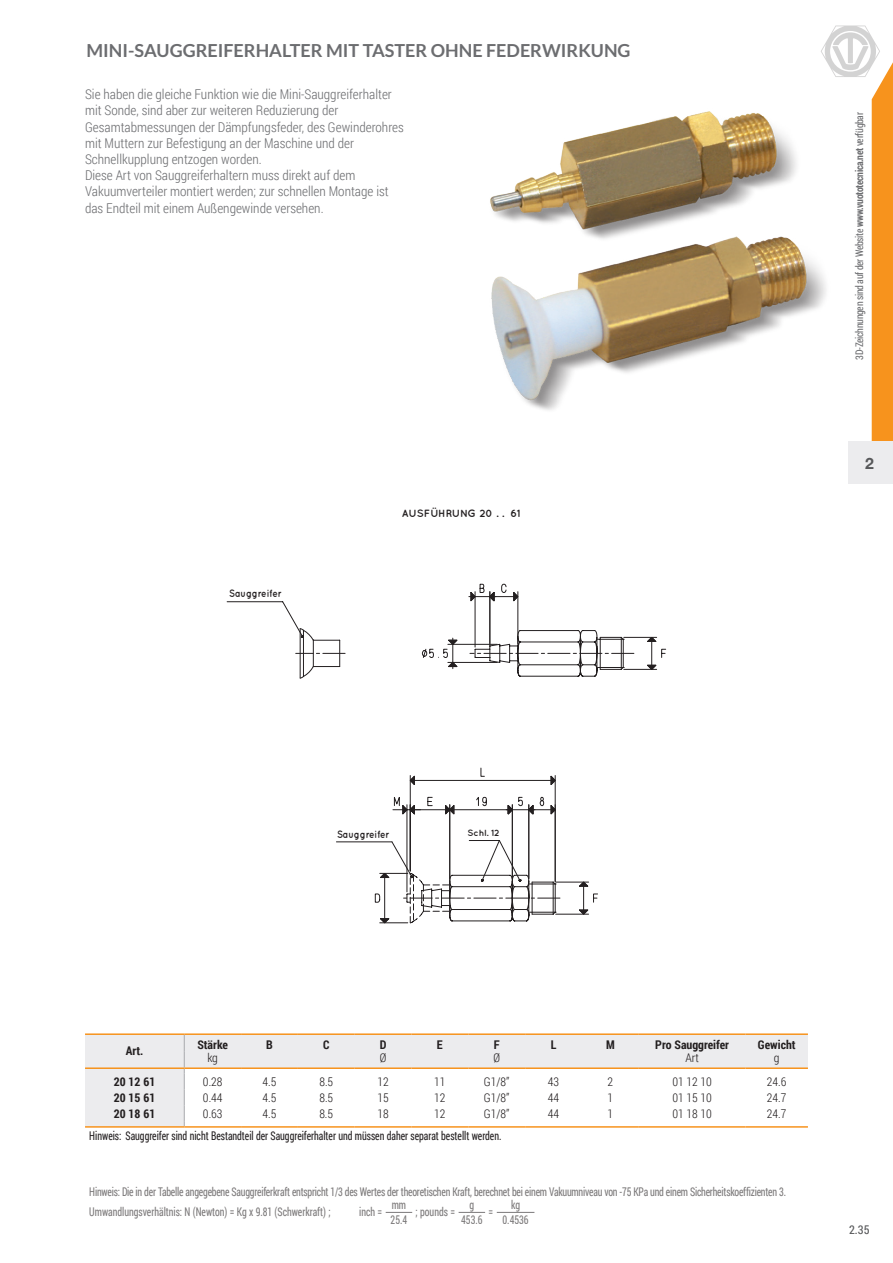
<style>
.page{position:relative;width:893px;height:1263px;background:#fff}
.page>*{position:absolute;margin:0;border:0;box-sizing:border-box;transform-origin:0 0}
.t1{font:700 18px "Lato";color:#6c6d70}
.t2{font:700 15.75px "Helvetica Neue LT Std";color:#57585a}
.t3{font:300 13.5px/16.2px "Roboto Condensed";color:#6c6d70}
.t4{font:12px/19.8px "Roboto Condensed";letter-spacing:-.01em;color:#231f20;scale:.81 1}
.t5{font:300 12px "Roboto Condensed";color:#231f20}
.t6{font:700 12px "Roboto Condensed";color:#231f20}
.t7{font:12px "Roboto Condensed";color:#57585a}
.t8{font:10.5px "Roboto Condensed";letter-spacing:-.03em;color:#6c6d70;scale:.93 1}
.t9{font:700 10.5px "Quicksand";color:#231f20;scale:.85 1}
.t10{font:700 10.5px "Quicksand";color:#231f20}
.t11{font:700 9px "Quicksand";color:#231f20}
.s1{font-weight:700}
</style>
<div class="page">
<img style="left:490px;top:111px;width:331px;height:299px">
<svg style="left:226px;top:601px;width:119px;height:78px"></svg>
<hr style="left:336px;top:841px;width:56px;height:1px;background:#231f20">
<svg style="left:374px;top:583px;width:293px;height:341px"></svg>
<svg style="left:821px;top:25px;width:72px;height:416px"></svg>
<div style="left:848px;top:441px;width:45px;height:42px;background:#ececee"></div>
<svg style="left:85px;top:1035px;width:723px;height:91px"></svg>
<svg style="left:298px;top:1069px;width:448px;height:4px"></svg>
<svg style="left:184px;top:1035px;width:1px;height:91px"></svg>
<hr style="left:85px;top:1067px;width:99px;height:2px;background:#f7931d">
<hr style="left:184px;top:1067px;width:57px;height:2px;background:#f7931d">
<hr style="left:241px;top:1067px;width:57px;height:2px;background:#f7931d">
<hr style="left:298px;top:1067px;width:57px;height:2px;background:#f7931d">
<hr style="left:355px;top:1067px;width:57px;height:2px;background:#f7931d">
<hr style="left:412px;top:1067px;width:56px;height:2px;background:#f7931d">
<hr style="left:468px;top:1067px;width:57px;height:2px;background:#f7931d">
<hr style="left:525px;top:1067px;width:57px;height:2px;background:#f7931d">
<hr style="left:582px;top:1067px;width:57px;height:2px;background:#f7931d">
<hr style="left:639px;top:1067px;width:107px;height:2px;background:#f7931d">
<hr style="left:746px;top:1067px;width:62px;height:2px;background:#f7931d">
<hr style="left:85px;top:1126px;width:99px;height:2px;background:#f7931d">
<hr style="left:184px;top:1126px;width:57px;height:2px;background:#f7931d">
<hr style="left:241px;top:1126px;width:57px;height:2px;background:#f7931d">
<hr style="left:298px;top:1126px;width:57px;height:2px;background:#f7931d">
<hr style="left:355px;top:1126px;width:57px;height:2px;background:#f7931d">
<hr style="left:412px;top:1126px;width:56px;height:2px;background:#f7931d">
<hr style="left:468px;top:1126px;width:57px;height:2px;background:#f7931d">
<hr style="left:525px;top:1126px;width:57px;height:2px;background:#f7931d">
<hr style="left:582px;top:1126px;width:57px;height:2px;background:#f7931d">
<hr style="left:639px;top:1126px;width:107px;height:2px;background:#f7931d">
<hr style="left:746px;top:1126px;width:62px;height:2px;background:#f7931d">
<hr style="left:85px;top:1033px;width:99px;height:2px;background:#f7931d">
<hr style="left:184px;top:1033px;width:57px;height:2px;background:#f7931d">
<hr style="left:241px;top:1033px;width:57px;height:2px;background:#f7931d">
<hr style="left:298px;top:1033px;width:57px;height:2px;background:#f7931d">
<hr style="left:355px;top:1033px;width:57px;height:2px;background:#f7931d">
<hr style="left:412px;top:1033px;width:56px;height:2px;background:#f7931d">
<hr style="left:468px;top:1033px;width:57px;height:2px;background:#f7931d">
<hr style="left:525px;top:1033px;width:57px;height:2px;background:#f7931d">
<hr style="left:582px;top:1033px;width:57px;height:2px;background:#f7931d">
<hr style="left:639px;top:1033px;width:107px;height:2px;background:#f7931d">
<hr style="left:746px;top:1033px;width:62px;height:2px;background:#f7931d">
<svg style="left:386px;top:1212px;width:26px;height:1px"></svg>
<svg style="left:459px;top:1212px;width:26px;height:1px"></svg>
<hr style="left:497px;top:1212px;width:37px;height:1px;background:#231f20">
<div style="left:336px;top:828px;width:55px;height:10px;background:#fff"></div>
<div style="left:467px;top:827px;width:33px;height:11px;background:#fff"></div>
<h1 class="t1" style="left:87px;top:40px;width:546px">MINI-SAUGGREIFERHALTER MIT TASTER OHNE FEDERWIRKUNG</h1>
<p class="t3" style="left:85px;top:86px;width:320px">Sie haben die gleiche Funktion wie die Mini-Sauggreiferhalter mit Sonde, sind aber zur weiteren Reduzierung der Gesamtabmessungen der Dämpfungsfeder, des Gewinderohres mit Muttern zur Befestigung an der Maschine und der Schnellkupplung entzogen worden.<br>Diese Art von Sauggreiferhaltern muss direkt auf dem Vakuumverteiler montiert werden; zur schnellen Montage ist das Endteil mit einem Außengewinde versehen.</p>
<p class="t9" style="left:229px;top:587px;width:63px">Sauggreifer</p>
<p class="t10" style="left:402px;top:507px;width:120px">AUSFÜHRUNG 20 . . 61</p>
<p class="t8" style="left:852px;top:360px;width:267px;rotate:-90deg">3D-Zeichnungen sind auf der Website <span class="s1">www.vuototecnica.net</span> verfügbar</p>
<p class="t2" style="left:865px;top:454px;width:10px">2</p>
<p class="t9" style="left:337px;top:828px;width:63px">Sauggreifer</p>
<p class="t11" style="left:468px;top:827px;width:33px">Schl. 12</p>
<p class="t6" style="left:126px;top:1043px;width:19px">Art.</p>
<p class="t6" style="left:197px;top:1036px;width:32px">Stärke</p>
<p class="t6" style="left:266px;top:1036px;width:8px">B</p>
<p class="t6" style="left:323px;top:1036px;width:8px">C</p>
<p class="t6" style="left:380px;top:1036px;width:8px">D</p>
<p class="t6" style="left:437px;top:1036px;width:7px">E</p>
<p class="t6" style="left:494px;top:1036px;width:7px">F</p>
<p class="t6" style="left:551px;top:1036px;width:7px">L</p>
<p class="t6" style="left:606px;top:1036px;width:10px">M</p>
<p class="t6" style="left:655px;top:1036px;width:75px">Pro Sauggreifer</p>
<p class="t6" style="left:758px;top:1036px;width:39px">Gewicht</p>
<p class="t5" style="left:207px;top:1049px;width:12px">kg</p>
<p class="t5" style="left:380px;top:1049px;width:8px">Ø</p>
<p class="t5" style="left:493px;top:1049px;width:8px">Ø</p>
<p class="t5" style="left:685px;top:1049px;width:15px">Art</p>
<p class="t5" style="left:774px;top:1049px;width:7px">g</p>
<p class="t6" style="left:114px;top:1073px;width:43px">20 12 61</p>
<p class="t5" style="left:203px;top:1073px;width:21px">0.28</p>
<p class="t5" style="left:263px;top:1073px;width:15px">4.5</p>
<p class="t5" style="left:319px;top:1073px;width:15px">8.5</p>
<p class="t5" style="left:377px;top:1073px;width:13px">12</p>
<p class="t5" style="left:434px;top:1073px;width:13px">11</p>
<p class="t5" style="left:484px;top:1073px;width:27px">G1/8”</p>
<p class="t5" style="left:548px;top:1073px;width:13px">43</p>
<p class="t5" style="left:608px;top:1073px;width:7px">2</p>
<p class="t5" style="left:672px;top:1073px;width:41px">01 12 10</p>
<p class="t5" style="left:767px;top:1073px;width:21px">24.6</p>
<p class="t6" style="left:114px;top:1089px;width:43px">20 15 61</p>
<p class="t5" style="left:203px;top:1089px;width:21px">0.44</p>
<p class="t5" style="left:263px;top:1089px;width:15px">4.5</p>
<p class="t5" style="left:319px;top:1089px;width:15px">8.5</p>
<p class="t5" style="left:377px;top:1089px;width:13px">15</p>
<p class="t5" style="left:434px;top:1089px;width:13px">12</p>
<p class="t5" style="left:484px;top:1089px;width:27px">G1/8”</p>
<p class="t5" style="left:548px;top:1089px;width:13px">44</p>
<p class="t5" style="left:608px;top:1089px;width:7px">1</p>
<p class="t5" style="left:672px;top:1089px;width:41px">01 15 10</p>
<p class="t5" style="left:767px;top:1089px;width:21px">24.7</p>
<p class="t6" style="left:114px;top:1105px;width:43px">20 18 61</p>
<p class="t5" style="left:203px;top:1105px;width:21px">0.63</p>
<p class="t5" style="left:263px;top:1105px;width:15px">4.5</p>
<p class="t5" style="left:319px;top:1105px;width:15px">8.5</p>
<p class="t5" style="left:377px;top:1105px;width:13px">18</p>
<p class="t5" style="left:434px;top:1105px;width:13px">12</p>
<p class="t5" style="left:484px;top:1105px;width:27px">G1/8”</p>
<p class="t5" style="left:548px;top:1105px;width:13px">44</p>
<p class="t5" style="left:607px;top:1105px;width:7px">1</p>
<p class="t5" style="left:672px;top:1105px;width:41px">01 18 10</p>
<p class="t5" style="left:767px;top:1105px;width:21px">24.7</p>
<p class="t4" style="left:89px;top:1125px;width:510px">Hinweis: Sauggreifer sind nicht Bestandteil der Sauggreiferhalter und müssen daher separat bestellt werden.</p>
<p class="t4" style="left:89px;top:1182px;width:862px">Hinweis: Die in der Tabelle angegebene Sauggreiferkraft entspricht 1/3 des Wertes der theoretischen Kraft, berechnet bei einem Vakuumniveau von -75 KPa und einem Sicherheitskoeffizienten 3.<br>Umwandlungsverhältnis: N (Newton) = Kg x 9.81 (Schwerkraft) ;</p>
<p class="t4" style="left:511px;top:1194px;width:13px">kg</p>
<p class="t4" style="left:392px;top:1194px;width:19px">mm</p>
<p class="t4" style="left:469px;top:1194px;width:7px">g</p>
<p class="t4" style="left:359px;top:1201px;width:30px">inch =</p>
<p class="t4" style="left:416px;top:1201px;width:50px">; pounds =</p>
<p class="t4" style="left:489px;top:1201px;width:7px">=</p>
<p class="t4" style="left:391px;top:1209px;width:22px">25.4</p>
<p class="t4" style="left:461px;top:1209px;width:28px">453.6</p>
<p class="t4" style="left:503px;top:1209px;width:34px">0.4536</p>
<p class="t7" style="left:849px;top:1221px;width:22px">2.35</p>
</div>
